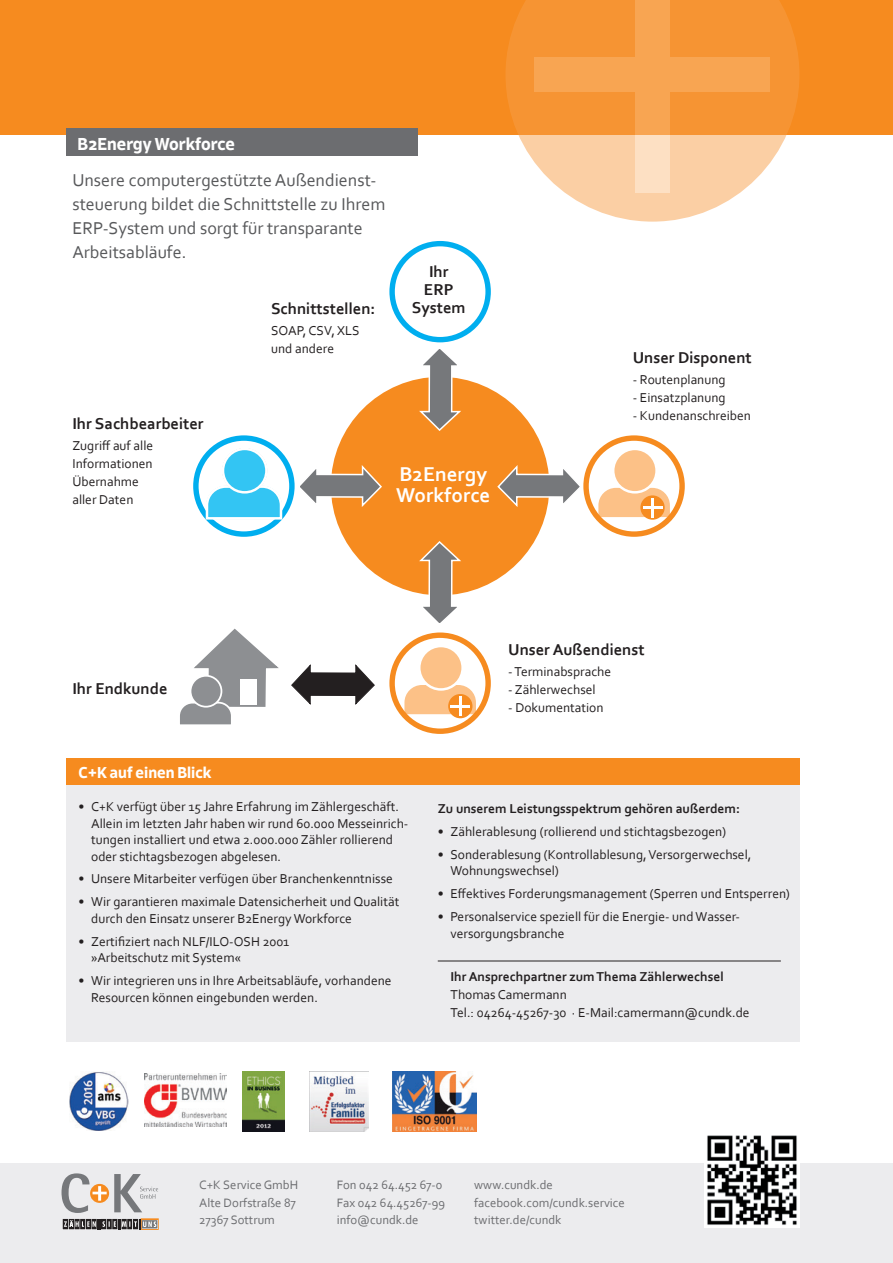
<style>
.page{position:relative;width:893px;height:1263px;background:#fff}
.page>*{position:absolute;margin:0;border:0;box-sizing:border-box;transform-origin:0 0}
.t1{font:700 21px/21px "Corbel";color:#fff}
.t2{font:18px/24px "Corbel";color:#57585a}
.t3{font:700 16.5px/18px "Corbel";color:#231f20;text-align:center}
.t4{font:700 16.5px "Scuba OT";color:#fff}
.t5{font:700 15px "Scuba OT";color:#fff}
.t6{font:13.5px/16.5px "Corbel";color:#231f20}
.t7{font:700 13.5px "Corbel";color:#231f20}
.t8{font:12.75px/17.4px "Corbel";color:#6c6d70}
</style>
<div class="page">
<div style="left:66px;top:758px;width:734px;height:284px;background:#ececee"></div>
<div style="left:66px;top:758px;width:734px;height:27px;background:#f68b1f"></div>
<div style="left:0;top:0;width:893px;height:135px;background:#f68b1f"></div>
<svg style="left:506px;top:0;width:293px;height:222px;fill:#f69433"></svg>
<div style="left:535px;top:58px;width:235px;height:34px;background:#f8a552"></div>
<svg style="left:635px;top:0;width:34px;height:192px;fill:#f8a552"></svg>
<div style="left:66px;top:129px;width:352px;height:27px;background:#6c6d70"></div>
<hr style="left:438px;top:961px;width:343px;height:1px;background:#231f20">
<div style="left:0;top:1164px;width:893px;height:99px;background:#ececee"></div>
<img style="left:705px;top:1135px;width:95px;height:92px">
<svg style="left:196px;top:438px;width:96px;height:96px"></svg>
<div style="left:193px;top:435px;width:102px;height:102px;border:5px solid #00aeef;border-radius:50%"></div>
<div style="left:389px;top:241px;width:102px;height:101px;border:5px solid #00aeef;border-radius:50%"></div>
<div style="left:331px;top:377px;width:218px;height:218px;background:#f68b1f;border-radius:50%"></div>
<div style="left:583px;top:435px;width:102px;height:102px;border:5px solid #f68b1f;border-radius:50%"></div>
<svg style="left:595px;top:449px;width:79px;height:72px"></svg>
<svg style="left:497px;top:463px;width:83px;height:45px"></svg>
<svg style="left:204px;top:449px;width:79px;height:72px"></svg>
<div style="left:223px;top:449px;width:43px;height:43px;background:#33c5f3;border-radius:50%"></div>
<div style="left:222px;top:448px;width:45px;height:45px;border:2px solid #76787b;border-radius:50%"></div>
<div style="left:222px;top:448px;width:46px;height:46px;border:2px solid #fff;border-radius:50%"></div>
<svg style="left:417px;top:541px;width:46px;height:82px"></svg>
<div style="left:389px;top:632px;width:102px;height:102px;border:5px solid #f68b1f;border-radius:50%"></div>
<svg style="left:417px;top:349px;width:46px;height:82px"></svg>
<svg style="left:291px;top:664px;width:84px;height:40px"></svg>
<svg style="left:180px;top:628px;width:99px;height:97px"></svg>
<div style="left:190px;top:676px;width:31px;height:31px;background:#8d8f92;border-radius:50%"></div>
<div style="left:190px;top:675px;width:32px;height:32px;border:2px solid #fff;border-radius:50%"></div>
<svg style="left:300px;top:463px;width:82px;height:46px"></svg>
<svg style="left:401px;top:646px;width:79px;height:72px"></svg>
<hr style="left:459px;top:696px;width:3px;height:20px;background:#fff">
<div style="left:640px;top:495px;width:25px;height:25px;background:#f68b1f;border-radius:50%"></div>
<hr style="left:643px;top:506px;width:19px;height:3px;background:#fff">
<hr style="left:651px;top:498px;width:3px;height:19px;background:#fff">
<img style="left:69px;top:1072px;width:60px;height:58px">
<img style="left:242px;top:1071px;width:43px;height:60px">
<img style="left:309px;top:1071px;width:60px;height:60px">
<img style="left:393px;top:1071px;width:84px;height:60px">
<img style="left:144px;top:1073px;width:83px;height:53px">
<svg style="left:62px;top:1173px;width:97px;height:57px"></svg>
<p class="t4" style="left:77px;top:134px;width:159px">B2Energy Workforce</p>
<h2 class="t2" style="left:72px;top:168px;width:314px">Unsere computergestützte Außendienst&shy;steuerung bildet die Schnittstelle zu Ihrem ERP-System und sorgt für transparante Arbeitsabläufe.</h2>
<p class="t3" style="left:271px;top:299px;width:106px">Schnittstellen:</p>
<p class="t6" style="left:271px;top:321px;width:90px;line-height:18px">SOAP, CSV, XLS und andere</p>
<p class="t3" style="left:412px;top:262px;width:55px">Ihr<br>ERP<br>System</p>
<p class="t3" style="left:72px;top:414px;width:133px">Ihr Sachbearbeiter</p>
<p class="t6" style="left:72px;top:436px;width:82px;line-height:18px">Zugriff auf alle<br>Informationen<br>Übernahme aller Daten</p>
<h1 class="t1" style="left:396px;top:463px;width:96px">B2Energy<br>Workforce</h1>
<p class="t3" style="left:633px;top:349px;width:121px">Unser Disponent</p>
<p class="t6" style="left:633px;top:371px;width:94px">- Routenplanung</p>
<p class="t6" style="left:633px;top:389px;width:94px">- Einsatzplanung</p>
<p class="t6" style="left:633px;top:407px;width:120px">- Kundenanschreiben</p>
<p class="t3" style="left:72px;top:679px;width:97px">Ihr Endkunde</p>
<p class="t3" style="left:508px;top:640px;width:138px">Unser Außendienst</p>
<p class="t6" style="left:508px;top:663px;width:105px">- Terminabsprache</p>
<p class="t6" style="left:508px;top:681px;width:89px">- Zählerwechsel</p>
<p class="t6" style="left:508px;top:699px;width:97px">- Dokumentation</p>
<p class="t5" style="left:78px;top:763px;width:135px">C+K auf einen Blick</p>
<p class="t6" style="left:91px;top:798px;width:319px;text-indent:-13px">• C+K verfügt über 15 Jahre Erfahrung im Zählergeschäft.<br>Allein im letzten Jahr haben wir rund 60.000 Messeinrich&shy;tungen installiert und etwa 2.000.000 Zähler rollierend oder stichtagsbezogen abgelesen.</p>
<p class="t6" style="left:78px;top:870px;width:316px">• Unsere Mitarbeiter verfügen über Branchenkenntnisse</p>
<p class="t6" style="left:91px;top:893px;width:310px;text-indent:-13px">• Wir garantieren maximale Datensicherheit und Qualität durch den Einsatz unserer B2Energy Workforce</p>
<p class="t6" style="left:91px;top:932px;width:200px;text-indent:-13px">• Zertifiziert nach NLF/ILO-OSH 2001 »Arbeitschutz mit System«</p>
<p class="t6" style="left:91px;top:972px;width:302px;text-indent:-13px">• Wir integrieren uns in Ihre Arbeitsabläufe, vorhandene<br>Resourcen können eingebunden werden.</p>
<p class="t7" style="left:450px;top:968px;width:275px">Ihr Ansprechpartner zum Thema Zählerwechsel</p>
<p class="t7" style="left:438px;top:800px;width:304px">Zu unserem Leistungsspektrum gehören außerdem:</p>
<p class="t6" style="left:438px;top:823px;width:290px">• Zählerablesung (rollierend und stichtagsbezogen)</p>
<p class="t6" style="left:450px;top:846px;width:302px;text-indent:-13px">• Sonderablesung (Kontrollablesung,Versorgerwechsel,<br>Wohnungswechsel)</p>
<p class="t6" style="left:438px;top:885px;width:354px">• Effektives Forderungsmanagement (Sperren und Entsperren)</p>
<p class="t6" style="left:450px;top:908px;width:291px;text-indent:-13px">• Personalservice speziell für die Energie- undWasser&shy;versorgungsbranche</p>
<p class="t6" style="left:450px;top:985px;width:301px;line-height:18px">Thomas Camermann<br>Tel.: 04264-45267-30 · E-Mail:camermann@cundk.de</p>
<p class="t8" style="left:199px;top:1176px;width:100px">C+K Service GmbH<br>Alte Dorfstraße 87<br>27367 Sottrum</p>
<p class="t8" style="left:337px;top:1176px;width:110px">Fon 042 64.452 67-0<br>Fax 042 64.45267-99 info@cundk.de</p>
<p class="t8" style="left:474px;top:1176px;width:152px">www.cundk.de facebook.com/cundk.service twitter.de/cundk</p>
</div>
